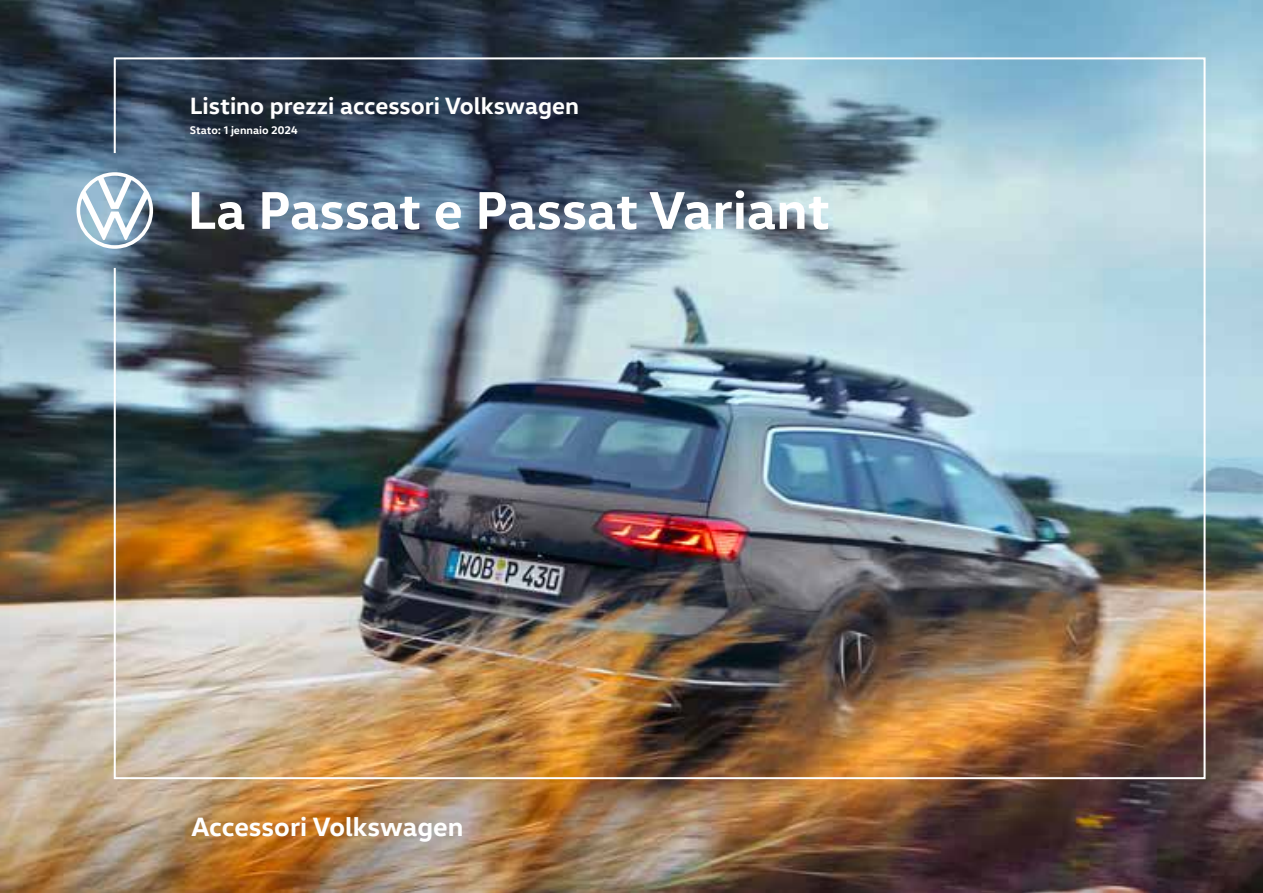
<style>
.page{position:relative;width:1263px;height:893px;background:#fff}
.page>*{position:absolute;margin:0;border:0;box-sizing:border-box;transform-origin:0 0}
.t1{font:700 54px "VW Head";color:#fff}
.t2{font:700 27px "VW Head";color:#fff}
.t3{font:700 24px "VW Head";color:#fff}
.t4{font:700 11.25px "VW Head";color:#fff}
</style>
<div class="page">
<img style="left:0;top:0;width:1263px;height:893px">
<svg style="left:77px;top:172px;width:36px;height:77px"></svg>
<img style="left:113px;top:56px;width:1093px;height:724px">
<p class="t3" style="left:190px;top:90px;width:391px">Listino prezzi accessori Volkswagen</p>
<p class="t4" style="left:190px;top:122px;width:110px">Stato: 1 jennaio 2024</p>
<h1 class="t1" style="left:188px;top:175px;width:644px">La Passat e Passat Variant</h1>
<p class="t2" style="left:191px;top:809px;width:274px">Accessori Volkswagen</p>
</div>
